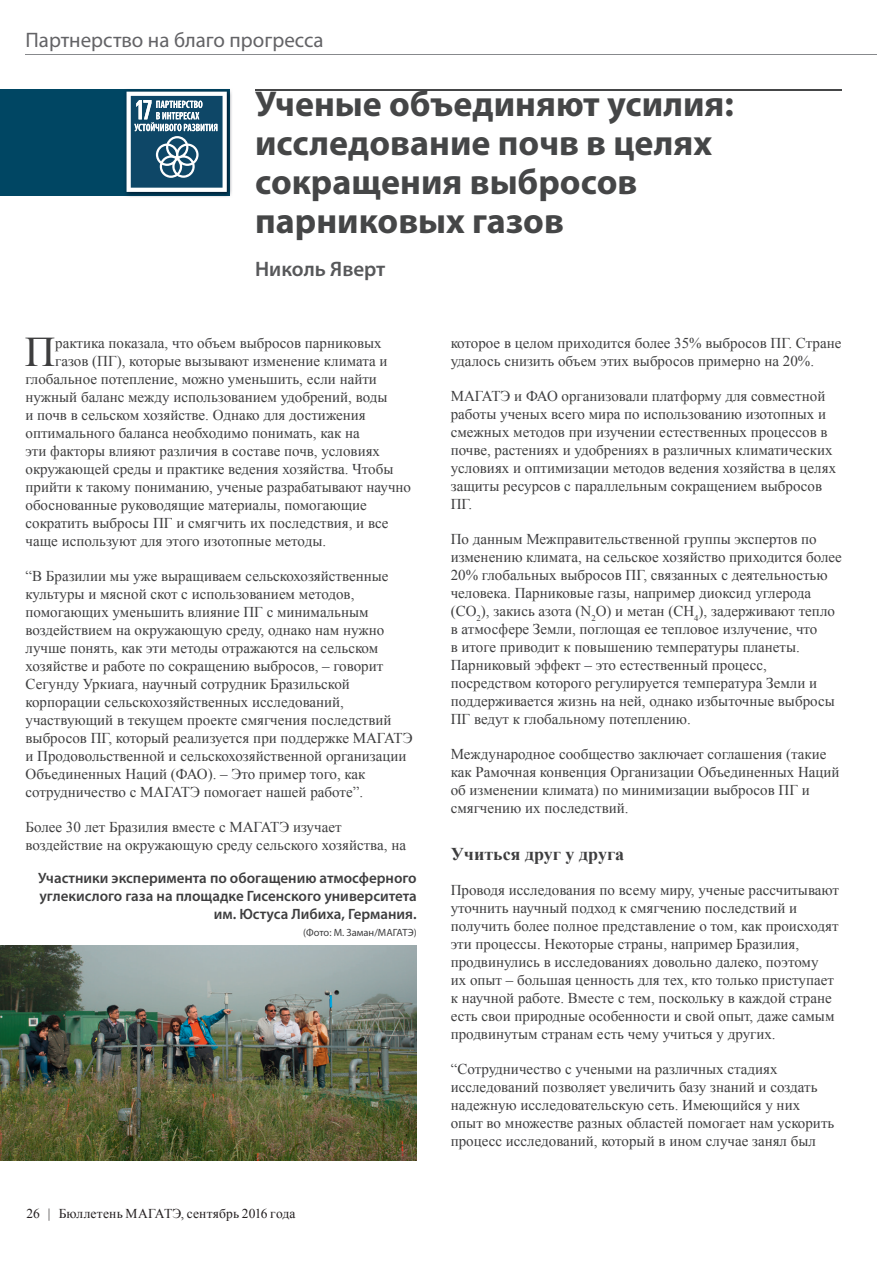
<style>
.page{position:relative;width:893px;height:1263px;background:#fff}
.page>*{position:absolute;margin:0;border:0;box-sizing:border-box;transform-origin:0 0}
.t1{font:42.15px "Times New Roman";color:#3e3e3f}
.t2{font:700 36px/39px "Myriad Pro";color:#454647}
.t3{font:21px "Myriad Pro";color:#636366}
.t4{font:600 21px "Myriad Pro";color:#57585a}
.t5{font:700 18px "Times New Roman";color:#3e3e3f}
.t6{font:15px/18px "Times New Roman";color:#3e3e3f}
.t7{font:600 15px/18px "Myriad Pro";color:#3e3e3f;text-align:right}
.t8{font:13.5px "Times New Roman";letter-spacing:.005em;color:#231f20}
.t9{font:10.5px "Myriad Pro";color:#3e3e3f}
</style>
<div class="page">
<hr style="left:26px;top:54px;width:851px;height:1px;background:#87898c">
<img style="left:0;top:945px;width:417px;height:216px">
<div style="left:0;top:89px;width:230px;height:107px;background:#004663"></div>
<img style="left:127px;top:91px;width:105px;height:106px">
<img style="left:126px;top:90px;width:104px;height:106px">
<svg style="left:127px;top:92px;width:100px;height:100px"></svg>
<hr style="left:255px;top:89px;width:587px;height:2px;background:#454647">
<h3 class="t3" style="left:26px;top:27px;width:300px">Партнерство на благо прогресса</h3>
<h2 class="t2" style="left:255px;top:83px;width:480px">Ученые объединяют усилия: исследование почв в целях сокращения выбросов парниковых газов</h2>
<h3 class="t4" style="left:255px;top:255px;width:132px">Николь Яверт</h3>
<h1 class="t1" style="left:25px;top:324px;width:32px">П</h1>
<p class="t6" style="left:55px;top:334px;width:328px">рактика показала, что объем выбросов парниковых</p>
<p class="t6" style="left:55px;top:352px;width:334px">газов (ПГ), которые вызывают изменение климата и</p>
<p class="t6" style="left:26px;top:370px;width:353px">глобальное потепление, можно уменьшить, если найти</p>
<p class="t6" style="left:26px;top:388px;width:363px">нужный баланс между использованием удобрений, воды</p>
<p class="t6" style="left:26px;top:406px;width:342px">и почв в сельском хозяйстве. Однако для достижения</p>
<p class="t6" style="left:26px;top:424px;width:336px">оптимального баланса необходимо понимать, как на</p>
<p class="t6" style="left:26px;top:442px;width:356px">эти факторы влияют различия в составе почв, условиях</p>
<p class="t6" style="left:26px;top:460px;width:369px">окружающей среды и практике ведения хозяйства. Чтобы</p>
<p class="t6" style="left:26px;top:478px;width:387px">прийти к такому пониманию, ученые разрабатывают научно</p>
<p class="t6" style="left:26px;top:496px;width:343px">обоснованные руководящие материалы, помогающие</p>
<p class="t6" style="left:26px;top:514px;width:364px">сократить выбросы ПГ и смягчить их последствия, и все</p>
<p class="t6" style="left:26px;top:532px;width:302px">чаще используют для этого изотопные методы.</p>
<p class="t6" style="left:26px;top:567px;width:389px">“В Бразилии мы уже выращиваем сельскохозяйственные культуры и мясной скот с использованием методов, помогающих уменьшить влияние ПГ с минимальным воздействием на окружающую среду, однако нам нужно лучше понять, как эти методы отражаются на сельском хозяйстве и работе по сокращению выбросов, – говорит Сегунду Уркиага, научный сотрудник Бразильской корпорации сельскохозяйственных исследований, участвующий в текущем проекте смягчения последствий выбросов ПГ, который реализуется при поддержке МАГАТЭ и Продовольственной и сельскохозяйственной организации Объединенных Наций (ФАО). – Это пример того, как сотрудничество с МАГАТЭ помогает нашей работе”.</p>
<p class="t6" style="left:26px;top:818px;width:382px">Более 30 лет Бразилия вместе с МАГАТЭ изучает воздействие на окружающую среду сельского хозяйства, на</p>
<p class="t7" style="left:38px;top:868px;width:380px">Участники эксперимента по обогащению атмосферного углекислого газа на площадке Гисенского университета им. Юстуса Либиха, Германия.</p>
<p class="t9" style="left:303px;top:926px;width:115px">(Фото: М. Заман/МАГАТЭ)</p>
<p class="t8" style="left:26px;top:1205px;width:271px">26 | Бюллетень МАГАТЭ, сентябрь 2016 года</p>
<p class="t6" style="left:451px;top:334px;width:392px">которое в целом приходится более 35% выбросов ПГ. Стране удалось снизить объем этих выбросов примерно на 20%.</p>
<p class="t6" style="left:451px;top:387px;width:387px">МАГАТЭ и ФАО организовали платформу для совместной работы ученых всего мира по использованию изотопных и смежных методов при изучении естественных процессов в почве, растениях и удобрениях в различных климатических условиях и оптимизации методов ведения хозяйства в целях защиты ресурсов с параллельным сокращением выбросов ПГ.</p>
<p class="t6" style="left:451px;top:530px;width:393px">По данным Межправительственной группы экспертов по изменению климата, на сельское хозяйство приходится более 20% глобальных выбросов ПГ, связанных с деятельностью человека. Парниковые газы, например диоксид углерода (CO<sub>2</sub>), закись азота (N<sub>2</sub>O) и метан (CH<sub>4</sub>), задерживают тепло в атмосфере Земли, поглощая ее тепловое излучение, что<br>в итоге приводит к повышению температуры планеты.<br>Парниковый эффект – это естественный процесс, посредством которого регулируется температура Земли и поддерживается жизнь на ней, однако избыточные выбросы ПГ ведут к глобальному потеплению.</p>
<p class="t6" style="left:451px;top:745px;width:390px">Международное сообщество заключает соглашения (такие как Рамочная конвенция Организации Объединенных Наций об изменении климата) по минимизации выбросов ПГ и смягчению их последствий.</p>
<p class="t5" style="left:451px;top:841px;width:175px">Учиться друг у друга</p>
<p class="t6" style="left:451px;top:881px;width:390px">Проводя исследования по всему миру, ученые рассчитывают уточнить научный подход к смягчению последствий и получить более полное представление о том, как происходят эти процессы. Некоторые страны, например Бразилия, продвинулись в исследованиях довольно далеко, поэтому<br>их опыт – большая ценность для тех, кто только приступает к научной работе. Вместе с тем, поскольку в каждой стране есть свои природные особенности и свой опыт, даже самым продвинутым странам есть чему учиться у других.</p>
<p class="t6" style="left:451px;top:1060px;width:385px">“Сотрудничество с учеными на различных стадиях исследований позволяет увеличить базу знаний и создать надежную исследовательскую сеть. Имеющийся у них опыт во множестве разных областей помогает нам ускорить процесс исследований, который в ином случае занял был</p>
</div>
